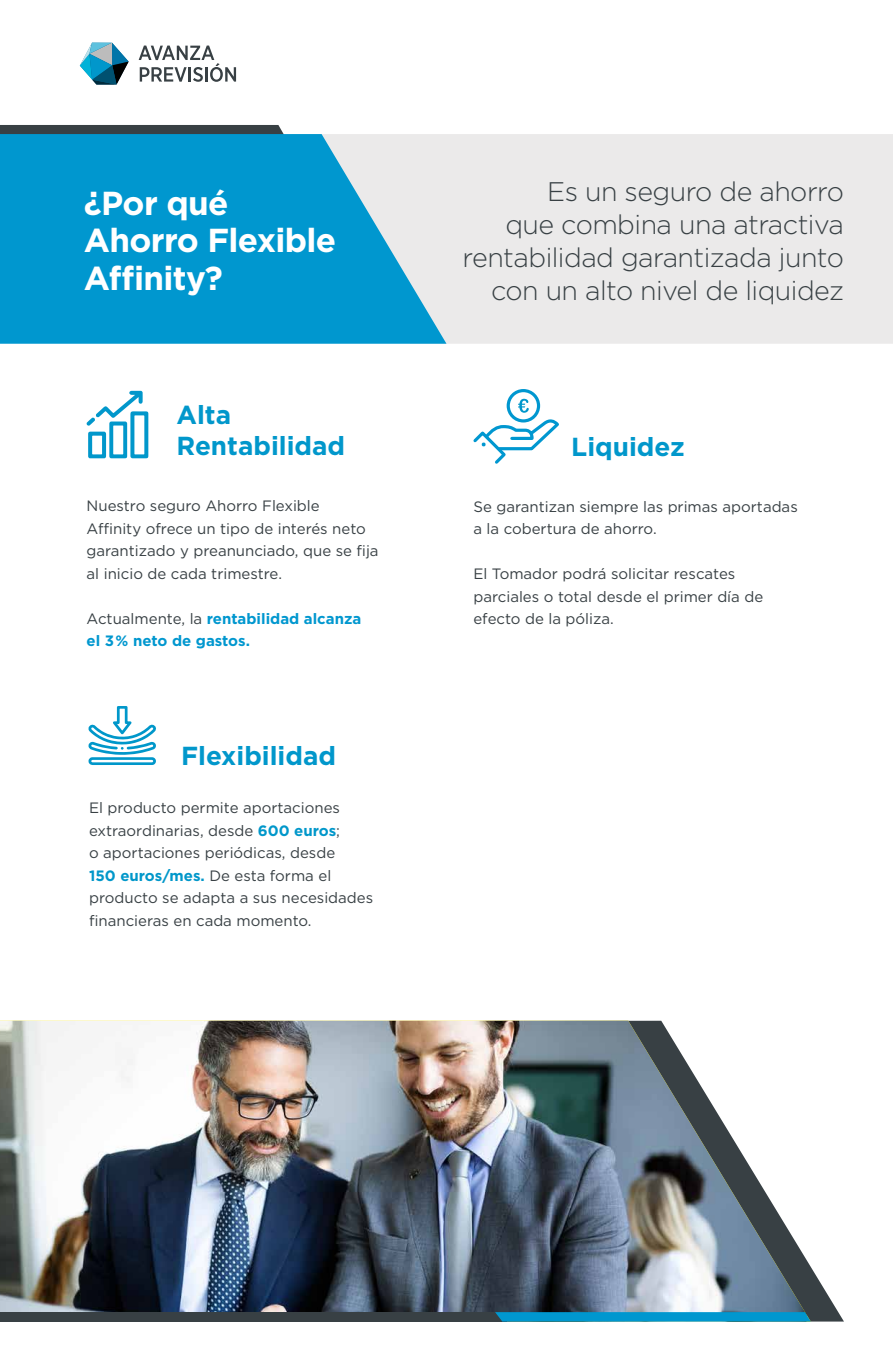
<style>
.page{position:relative;width:893px;height:1361px;background:#fff}
.page>*{position:absolute;margin:0;border:0;box-sizing:border-box;transform-origin:0 0}
.t1{font:700 33.15px/37.5px "Gotham";letter-spacing:-.02em;color:#fff}
.t2{font:300 26.85px/33.2px "Gotham";letter-spacing:-.02em;color:#384044;text-align:right}
.t3{font:700 26.1px/31.2px "Gotham";color:#0197cb}
.t4{font:15px/22.5px "Gotham";color:#384044}
.t5{font:700 15px/22.5px "Gotham";color:#0097cf}
.s1{font-weight:400;color:#384044}
.s2{font-weight:700;color:#0097ca}
</style>
<div class="page">
<div style="left:446px;top:134px;width:447px;height:210px;background:#ebeaea"></div>
<svg style="left:139px;top:46px;width:97px;height:36px"></svg>
<svg style="left:80px;top:43px;width:49px;height:42px"></svg>
<div style="left:0;top:125px;width:284px;height:9px;background:#384044"></div>
<svg style="left:0;top:134px;width:446px;height:210px;background:#20a2d2"></svg>
<svg style="left:86px;top:391px;width:62px;height:67px"></svg>
<svg style="left:89px;top:706px;width:67px;height:59px"></svg>
<img style="left:0;top:1020px;width:806px;height:292px">
<div style="left:0;top:1312px;width:507px;height:9px;background:#384044"></div>
<svg style="left:495px;top:1312px;width:316px;height:9px;background:#0394ca"></svg>
<div style="left:505px;top:387px;width:37px;height:37px;border:7px solid #fff;border-radius:50%"></div>
<svg style="left:508px;top:391px;width:31px;height:30px"></svg>
<div style="left:507px;top:389px;width:33px;height:33px;border:3px solid #0097d0;border-radius:50%"></div>
<svg style="left:473px;top:399px;width:86px;height:65px"></svg>
<h1 class="t1" style="left:84px;top:184px;width:254px">¿Por qué<br>Ahorro Flexible<br>Affinity?</h1>
<h2 class="t2" style="left:463px;top:174px;width:383px">Es un seguro de ahorro<br>que combina una atractiva rentabilidad garantizada junto con un alto nivel de liquidez</h2>
<h3 class="t3" style="left:176px;top:399px;width:170px">Alta<br>Rentabilidad</h3>
<p class="t4" style="left:87px;top:494px;width:294px">Nuestro seguro Ahorro Flexible<br>Affinity ofrece un tipo de interés neto garantizado y preanunciado, que se fija al inicio de cada trimestre.</p>
<p class="t5" style="left:87px;top:607px;width:276px"><span class="s1">Actualmente, la</span> rentabilidad alcanza el 3% neto de gastos.</p>
<h3 class="t3" style="left:181px;top:740px;width:156px">Flexibilidad</h3>
<p class="t4" style="left:89px;top:796px;width:286px">El producto permite aportaciones extraordinarias, desde <span class="s2">600 euros</span>;<br>o aportaciones periódicas, desde<br><span class="s2">150 euros/mes.</span> De esta forma el producto se adapta a sus necesidades financieras en cada momento.</p>
<h3 class="t3" style="left:571px;top:431px;width:115px">Liquidez</h3>
<p class="t4" style="left:473px;top:495px;width:326px">Se garantizan siempre las primas aportadas a la cobertura de ahorro.</p>
<p class="t4" style="left:473px;top:562px;width:291px">El Tomador podrá solicitar rescates parciales o total desde el primer día de efecto de la póliza.</p>
</div>
